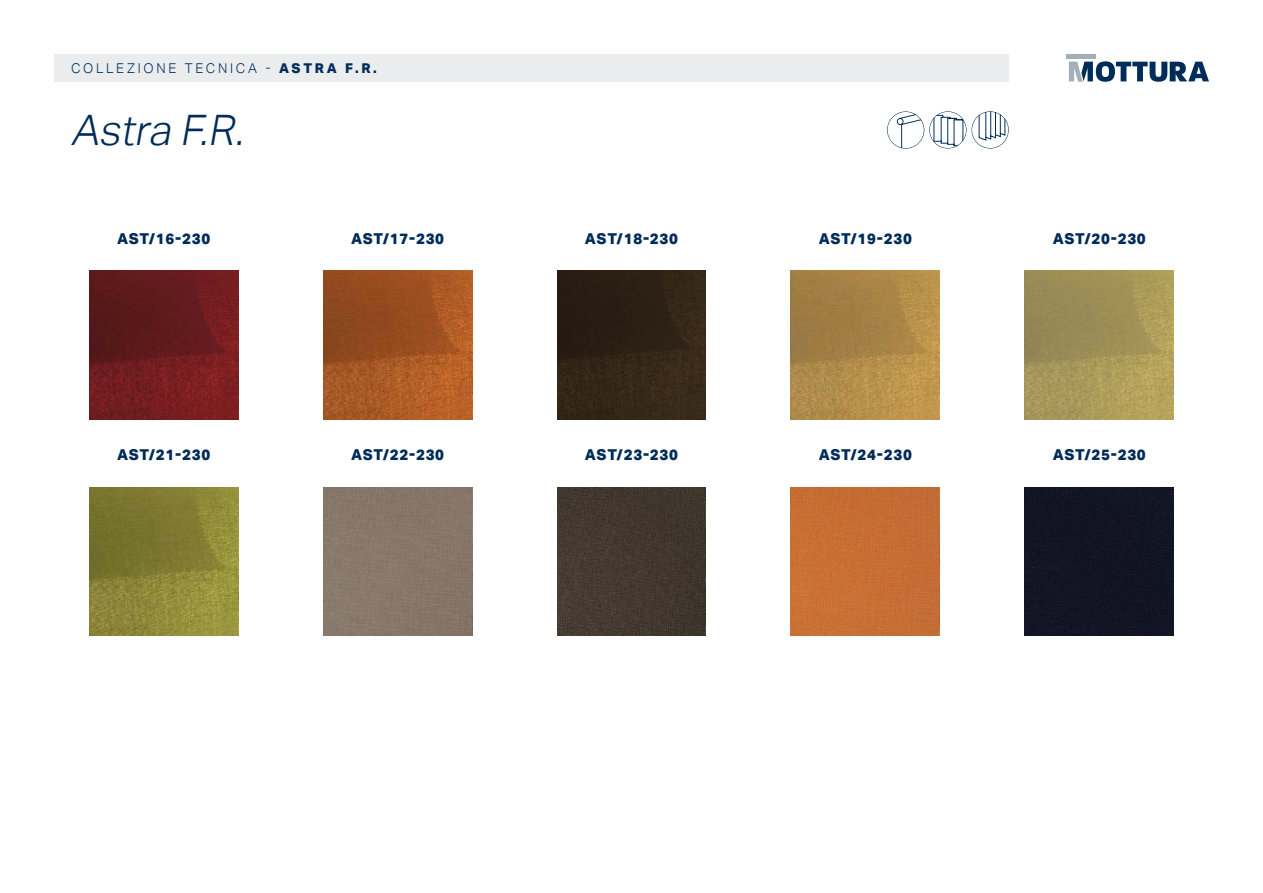
<style>
.page{position:relative;width:1263px;height:893px;background:#fff}
.page>*{position:absolute;margin:0;border:0;box-sizing:border-box;transform-origin:0 0}
.t1{font:italic 300 42px "Aktiv Grotesk";color:#002c59}
.t2{font:800 15px "Aktiv Grotesk";letter-spacing:.05em;color:#002c59}
.t3{font:300 13.5px "Aktiv Grotesk";letter-spacing:.2em;color:#002c59}
.s1{font-weight:800}
</style>
<div class="page">
<div style="left:54px;top:54px;width:955px;height:28px;background:#eaecee"></div>
<hr style="left:1066px;top:54px;width:29px;height:4px;background:#a5afba">
<svg style="left:1069px;top:61px;width:140px;height:21px"></svg>
<svg style="left:897px;top:113px;width:27px;height:34px"></svg>
<div style="left:887px;top:111px;width:37px;height:38px;border:1px solid #002c59;border-radius:50%"></div>
<div style="left:929px;top:111px;width:37px;height:38px;border:1px solid #002f65;border-radius:50%"></div>
<svg style="left:933px;top:115px;width:30px;height:31px"></svg>
<div style="left:971px;top:111px;width:38px;height:38px;border:1px solid #002c59;border-radius:50%"></div>
<svg style="left:978px;top:111px;width:27px;height:30px"></svg>
<img style="left:89px;top:271px;width:149px;height:148px">
<img style="left:323px;top:271px;width:149px;height:148px">
<img style="left:557px;top:271px;width:149px;height:148px">
<img style="left:791px;top:271px;width:149px;height:148px">
<img style="left:1025px;top:271px;width:149px;height:148px">
<img style="left:89px;top:487px;width:149px;height:149px">
<img style="left:323px;top:487px;width:149px;height:149px">
<img style="left:557px;top:487px;width:149px;height:149px">
<img style="left:791px;top:487px;width:149px;height:149px">
<div style="left:1025px;top:487px;width:149px;height:149px;background:#121523"></div>
<p class="t3" style="left:71px;top:60px;width:307px">COLLEZIONE TECNICA - <span class="s1">ASTRA F.R.</span></p>
<p class="t1" style="left:71px;top:106px;width:188px">AstraF.R.</p>
<p class="t2" style="left:117px;top:230px;width:95px">AST/16-230</p>
<p class="t2" style="left:351px;top:230px;width:95px">AST/17-230</p>
<p class="t2" style="left:585px;top:230px;width:95px">AST/18-230</p>
<p class="t2" style="left:819px;top:230px;width:95px">AST/19-230</p>
<p class="t2" style="left:1053px;top:230px;width:95px">AST/20-230</p>
<p class="t2" style="left:117px;top:446px;width:95px">AST/21-230</p>
<p class="t2" style="left:351px;top:446px;width:95px">AST/22-230</p>
<p class="t2" style="left:585px;top:446px;width:95px">AST/23-230</p>
<p class="t2" style="left:819px;top:446px;width:95px">AST/24-230</p>
<p class="t2" style="left:1053px;top:446px;width:95px">AST/25-230</p>
</div>
